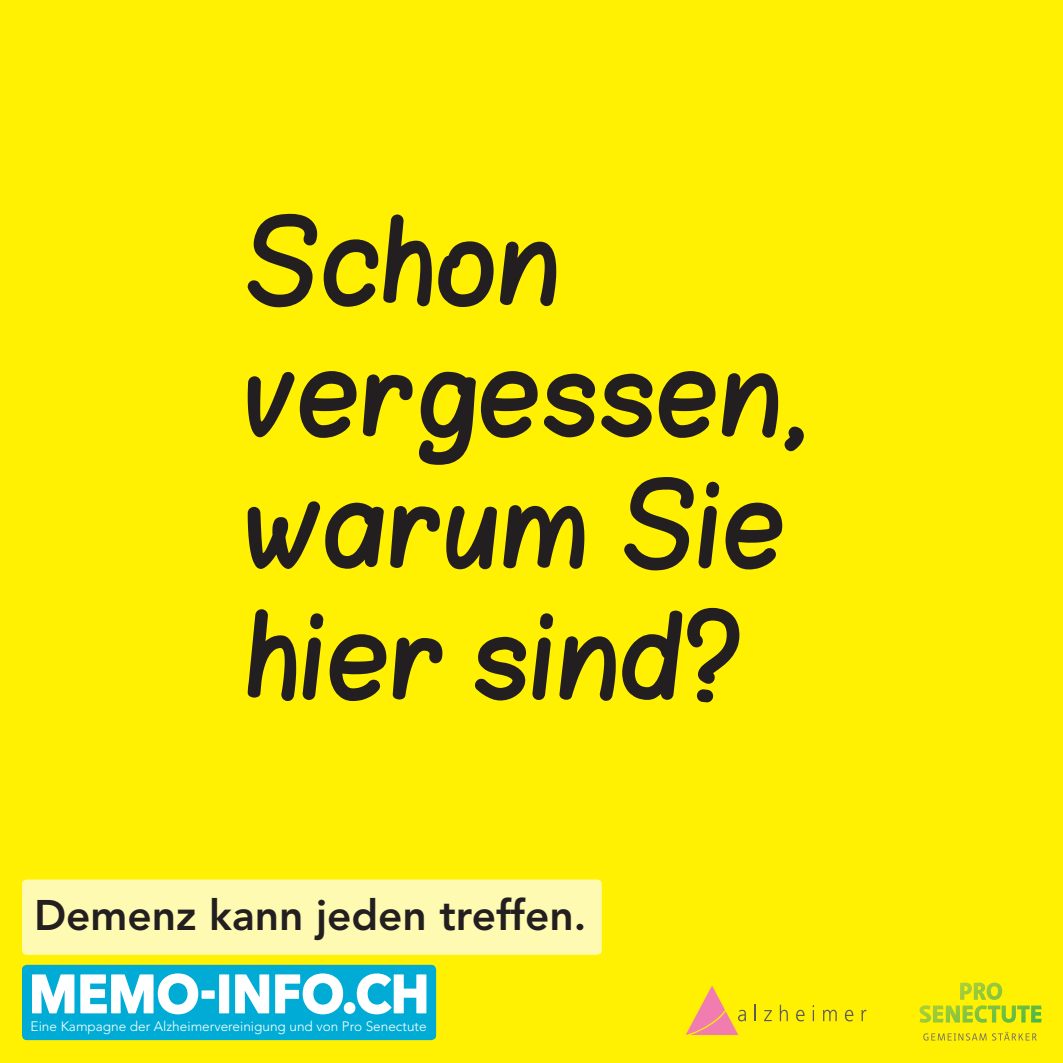
<style>
.page{position:relative;width:1063px;height:1063px;background:#fff101}
.page>*{position:absolute;margin:0;border:0;box-sizing:border-box;transform-origin:0 0}
.t1{font:90.38px/131.6px "Blokletters Viltstift";letter-spacing:.02em;color:#231f20}
.t2{font:800 42.38px "Avenir LT Std";color:#231f20}
.t3{font:300 13.62px "Avenir LT Std";color:#fff}
</style>
<div class="page">
<div style="left:22px;top:965px;width:414px;height:75px;background:#00acd5;border-radius:5px"></div>
<svg style="left:32px;top:974px;width:42px;height:39px"></svg>
<svg style="left:80px;top:973px;width:118px;height:41px"></svg>
<div style="left:202px;top:990px;width:13px;height:9px;background:#fff"></div>
<div style="left:219px;top:974px;width:10px;height:39px;background:#fff"></div>
<svg style="left:235px;top:974px;width:34px;height:39px"></svg>
<svg style="left:275px;top:973px;width:151px;height:41px"></svg>
<div style="left:22px;top:880px;width:580px;height:75px;background:#fffab2;border-radius:5px"></div>
<svg style="left:686px;top:986px;width:60px;height:49px"></svg>
<svg style="left:755px;top:1005px;width:1px;height:16px"></svg>
<svg style="left:764px;top:1010px;width:8px;height:11px"></svg>
<svg style="left:780px;top:1005px;width:8px;height:16px"></svg>
<svg style="left:796px;top:1010px;width:9px;height:11px"></svg>
<svg style="left:813px;top:1005px;width:1px;height:16px"></svg>
<svg style="left:823px;top:1010px;width:14px;height:11px"></svg>
<svg style="left:845px;top:1010px;width:8px;height:11px"></svg>
<svg style="left:862px;top:1010px;width:4px;height:11px"></svg>
<svg style="left:923px;top:1032px;width:114px;height:9px"></svg>
<svg style="left:919px;top:983px;width:123px;height:40px"></svg>
<h1 class="t1" style="left:245px;top:198px;width:562px">Schon vergessen, warum Sie hier sind?</h1>
<h2 class="t2" style="left:34px;top:891px;width:554px">Demenz kann jeden treffen.</h2>
<p class="t3" style="left:31px;top:1019px;width:398px">Eine Kampagne der Alzheimervereinigung und von Pro Senectute</p>
</div>
